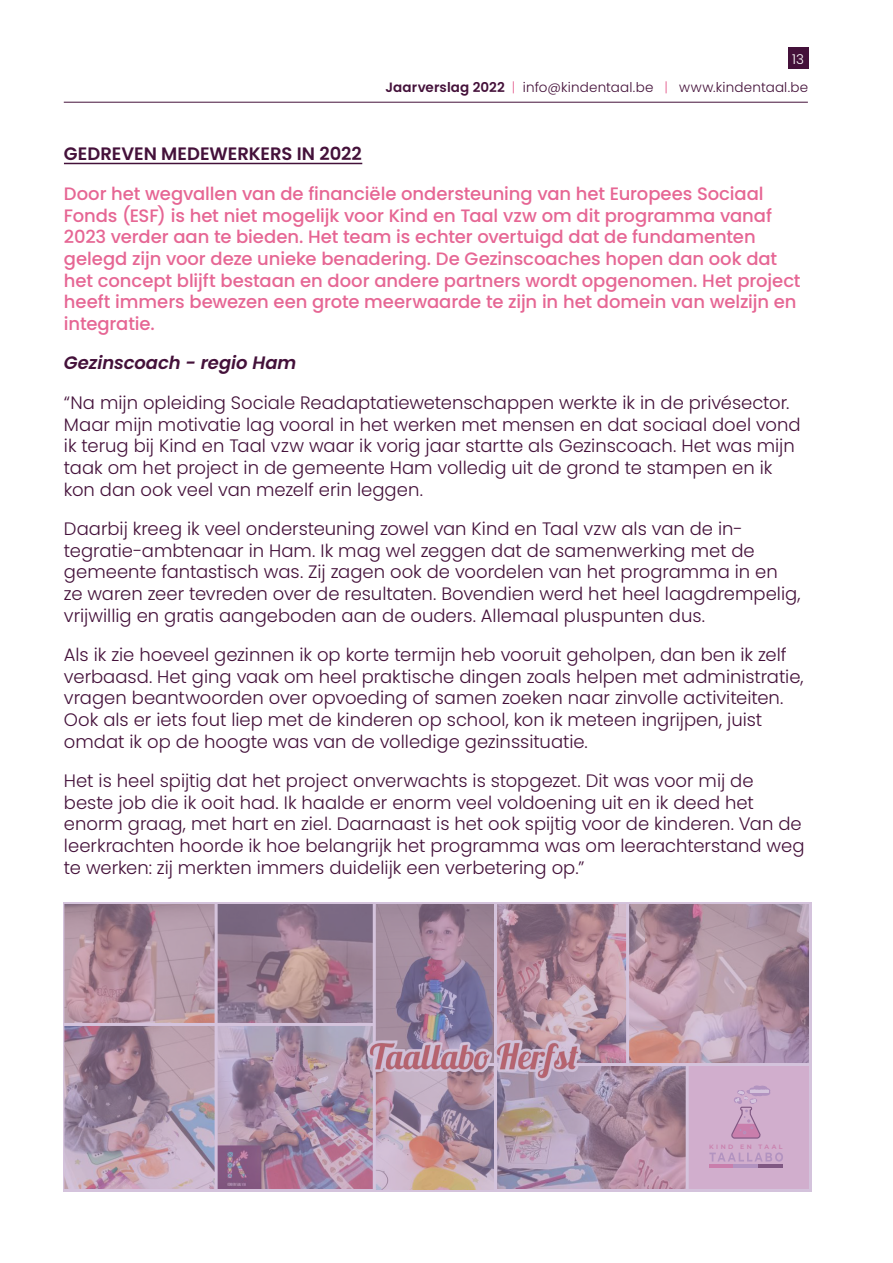
<style>
.page{position:relative;width:893px;height:1263px;background:#fff}
.page>*{position:absolute;margin:0;border:0;box-sizing:border-box;transform-origin:0 0}
.t1{font:300 18px/21.6px "Poppins";color:#44113a}
.t2{font:500 18px/21.6px "Poppins";letter-spacing:-.005em;color:#e66694}
.t3{font:600 18px "Poppins";color:#44113a}
.t4{font:italic 600 18px "Poppins";letter-spacing:-.005em;color:#44113a}
.t5{font:300 13.5px/28.2px "Poppins";letter-spacing:.015em;color:#44113a}
.t6{font:600 6.3px "Montserrat";letter-spacing:.39em;color:#e66694}
.s1{color:#fff}
.s2{font-weight:600}
.s3{color:#e66694}
</style>
<div class="page">
<hr style="left:64px;top:163px;width:298px;height:1px;background:#44113a">
<img style="left:64px;top:902px;width:748px;height:289px">
<div style="left:788px;top:48px;width:20px;height:21px;background:#44113a"></div>
<hr style="left:64px;top:102px;width:744px;height:1px;background:#44113a">
<p class="t5" style="left:386px;top:45px;width:424px;text-indent:407px"><span class="s1">13<br></span><span class="s2">Jaarverslag 2022</span> <span class="s3">|</span> info@kindentaal.be <span class="s3">|</span> www.kindentaal.be</p>
<h1 class="t3" style="left:64px;top:143px;width:299px">GEDREVEN MEDEWERKERS IN 2022</h1>
<h1 class="t2" style="left:64px;top:183px;width:738px">Door het wegvallen van de financiële ondersteuning van het Europees Sociaal Fonds (ESF) is het niet mogelijk voor Kind en Taal vzw om dit programma vanaf 2023 verder aan te bieden. Het team is echter overtuigd dat de fundamenten gelegd zijn voor deze unieke benadering. De Gezinscoaches hopen dan ook dat het concept blijft bestaan en door andere partners wordt opgenomen. Het project heeft immers bewezen een grote meerwaarde te zijn in het domein van welzijn en integratie.</h1>
<h1 class="t4" style="left:64px;top:353px;width:234px">Gezinscoach - regio Ham</h1>
<h1 class="t1" style="left:64px;top:392px;width:738px">“Na mijn opleiding Sociale Readaptatiewetenschappen werkte ik in de privésector.<br>Maar mijn motivatie lag vooral in het werken met mensen en dat sociaal doel vond ik terug bij Kind en Taal vzw waar ik vorig jaar startte als Gezinscoach. Het was mijn taak om het project in de gemeente Ham volledig uit de grond te stampen en ik kon dan ook veel van mezelf erin leggen.</h1>
<h1 class="t1" style="left:64px;top:518px;width:738px">Daarbij kreeg ik veel ondersteuning zowel van Kind en Taal vzw als van de in&shy;tegratie-ambtenaar in Ham. Ik mag wel zeggen dat de samenwerking met de gemeente fantastisch was. Zij zagen ook de voordelen van het programma in en ze waren zeer tevreden over de resultaten. Bovendien werd het heel laagdrempelig, vrijwillig en gratis aangeboden aan de ouders. Allemaal pluspunten dus.</h1>
<h1 class="t1" style="left:64px;top:644px;width:741px">Als ik zie hoeveel gezinnen ik op korte termijn heb vooruit geholpen, dan ben ik zelf verbaasd. Het ging vaak om heel praktische dingen zoals helpen met administratie, vragen beantwoorden over opvoeding of samen zoeken naar zinvolle activiteiten.<br>Ook als er iets fout liep met de kinderen op school, kon ik meteen ingrijpen, juist omdat ik op de hoogte was van de volledige gezinssituatie.</h1>
<h1 class="t1" style="left:64px;top:770px;width:742px">Het is heel spijtig dat het project onverwachts is stopgezet. Dit was voor mij de beste job die ik ooit had. Ik haalde er enorm veel voldoening uit en ik deed het enorm graag, met hart en ziel. Daarnaast is het ook spijtig voor de kinderen. Van de leerkrachten hoorde ik hoe belangrijk het programma was om leerachterstand weg te werken: zij merkten immers duidelijk een verbetering op.”</h1>
<p class="t6" style="left:709px;top:1142px;width:75px">KIND EN TAAL</p>
</div>
